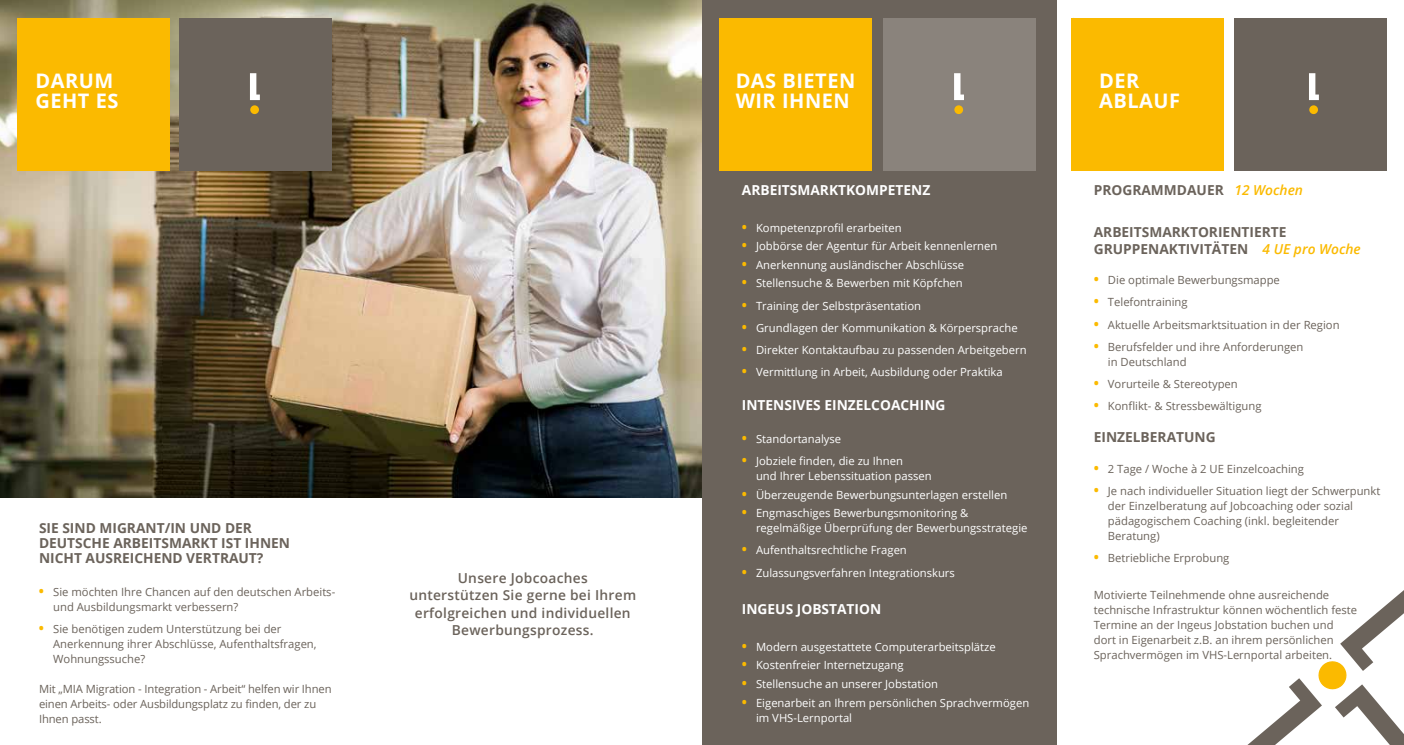
<style>
.page{position:relative;width:1404px;height:745px;background:#fff}
.page>*{position:absolute;margin:0;border:0;box-sizing:border-box;transform-origin:0 0}
.t1{font:700 20px/20px "Open Sans";letter-spacing:.025em;color:#fff}
.t2{font:700 13.75px/15px "Open Sans";color:#6b635b}
.t3{font:600 13.75px/17.5px "Open Sans";letter-spacing:.02em;color:#6b635b;text-align:center}
.t4{font:700 13.75px "Open Sans";color:#fff}
.t5{font:11.25px/15px "Open Sans";color:#6b635b}
.t6{font:11.25px/15px "Open Sans";color:#fff}
.s1{font-weight:700;font-size:13.75px;color:#fbba00}
.s2{font-weight:600;font-style:italic;color:#fbba00}
</style>
<div class="page">
<img style="left:0;top:0;width:702px;height:497px">
<div style="left:702px;top:0;width:354px;height:744px;background:#6b635b"></div>
<div style="left:18px;top:18px;width:152px;height:152px;background:#fbba00"></div>
<div style="left:719px;top:18px;width:153px;height:152px;background:#fbba00"></div>
<div style="left:882px;top:18px;width:153px;height:152px;background:#8a837c"></div>
<div style="left:179px;top:18px;width:152px;height:152px;background:#6b635b"></div>
<svg style="left:954px;top:73px;width:9px;height:27px"></svg>
<div style="left:954px;top:105px;width:9px;height:9px;background:#fbba00;border-radius:50%"></div>
<svg style="left:250px;top:73px;width:10px;height:27px"></svg>
<div style="left:250px;top:105px;width:9px;height:9px;background:#fbba00;border-radius:50%"></div>
<div style="left:1070px;top:18px;width:153px;height:152px;background:#fbba00"></div>
<div style="left:1233px;top:18px;width:152px;height:152px;background:#6b635b"></div>
<svg style="left:1309px;top:73px;width:9px;height:27px"></svg>
<svg style="left:1308px;top:105px;width:9px;height:9px"></svg>
<svg style="left:1248px;top:591px;width:155px;height:153px"></svg>
<h1 class="t1" style="left:35px;top:70px;width:84px">DARUM<br>GEHT ES</h1>
<h1 class="t1" style="left:735px;top:70px;width:121px">DAS BIETEN<br>WIR IHNEN</h1>
<h1 class="t1" style="left:1098px;top:70px;width:82px">DER<br>ABLAUF</h1>
<p class="t2" style="left:39px;top:520px;width:252px">SIE SIND MIGRANT/IN UND DER<br>DEUTSCHE ARBEITSMARKT IST IHNEN<br>NICHT AUSREICHEND VERTRAUT?</p>
<p class="t5" style="left:53px;top:583px;width:283px;text-indent:-14px"><span class="s1">•</span> Sie möchten Ihre Chancen auf den deutschen Arbeits&shy;und Ausbildungsmarkt verbessern?</p>
<p class="t5" style="left:53px;top:620px;width:265px;text-indent:-14px"><span class="s1">•</span> Sie benötigen zudem Unterstützung bei der<br>Anerkennung ihrer Abschlüsse, Aufenthaltsfragen,<br>Wohnungssuche?</p>
<p class="t5" style="left:39px;top:680px;width:294px">Mit „MIA Migration - Integration - Arbeit“ helfen wir Ihnen einen Arbeits- oder Ausbildungsplatz zu finden, der zu<br>Ihnen passt.</p>
<p class="t3" style="left:409px;top:568px;width:228px">Unsere Jobcoaches<br>unterstützen Sie gerne bei Ihrem erfolgreichen und individuellen<br>Bewerbungsprozess.</p>
<p class="t4" style="left:741px;top:180px;width:190px">ARBEITSMARKTKOMPETENZ</p>
<p class="t6" style="left:741px;top:220px;width:161px"><span class="s1">•</span> Kompetenzprofil erarbeiten</p>
<p class="t6" style="left:741px;top:238px;width:257px"><span class="s1">•</span> Jobbörse der Agentur für Arbeit kennenlernen</p>
<p class="t6" style="left:741px;top:257px;width:224px"><span class="s1">•</span> Anerkennung ausländischer Abschlüsse</p>
<p class="t6" style="left:741px;top:275px;width:222px"><span class="s1">•</span> Stellensuche &amp; Bewerben mit Köpfchen</p>
<p class="t6" style="left:741px;top:297px;width:181px"><span class="s1">•</span> Training der Selbstpräsentation</p>
<p class="t6" style="left:741px;top:319px;width:277px"><span class="s1">•</span> Grundlagen der Kommunikation &amp; Körpersprache</p>
<p class="t6" style="left:741px;top:342px;width:286px"><span class="s1">•</span> Direkter Kontaktaufbau zu passenden Arbeitgebern</p>
<p class="t6" style="left:741px;top:364px;width:262px"><span class="s1">•</span> Vermittlung in Arbeit, Ausbildung oder Praktika</p>
<p class="t4" style="left:741px;top:394px;width:205px">INTENSIVES EINZELCOACHING</p>
<p class="t6" style="left:741px;top:431px;width:101px"><span class="s1">•</span> Standortanalyse</p>
<p class="t6" style="left:756px;top:453px;width:177px;text-indent:-14px"><span class="s1">•</span> Jobziele finden, die zu Ihnen<br>und Ihrer Lebenssituation passen</p>
<p class="t6" style="left:741px;top:486px;width:267px"><span class="s1">•</span> Überzeugende Bewerbungsunterlagen erstellen</p>
<p class="t6" style="left:756px;top:505px;width:273px;text-indent:-14px"><span class="s1">•</span> Engmaschiges Bewerbungsmonitoring &amp; regelmäßige Überprüfung der Bewerbungsstrategie</p>
<p class="t6" style="left:741px;top:542px;width:166px"><span class="s1">•</span> Aufenthaltsrechtliche Fragen</p>
<p class="t6" style="left:741px;top:564px;width:214px"><span class="s1">•</span> Zulassungsverfahren Integrationskurs</p>
<p class="t4" style="left:741px;top:598px;width:141px">INGEUS JOBSTATION</p>
<p class="t6" style="left:741px;top:638px;width:255px"><span class="s1">•</span> Modern ausgestattete Computerarbeitsplätze</p>
<p class="t6" style="left:741px;top:657px;width:163px"><span class="s1">•</span> Kostenfreier Internetzugang</p>
<p class="t6" style="left:741px;top:675px;width:198px"><span class="s1">•</span> Stellensuche an unserer Jobstation</p>
<p class="t6" style="left:756px;top:694px;width:275px;text-indent:-14px"><span class="s1">•</span> Eigenarbeit an Ihrem persönlichen Sprachvermögen im VHS-Lernportal</p>
<p class="t2" style="left:1093px;top:182px;width:211px">PROGRAMMDAUER <span class="s2">12 Wochen</span></p>
<p class="t2" style="left:1093px;top:222px;width:268px;line-height:17.5px">ARBEITSMARKTORIENTIERTE<br>GRUPPENAKTIVITÄTEN <span class="s2">4 UE pro Woche</span></p>
<p class="t5" style="left:1093px;top:272px;width:188px"><span class="s1">•</span> Die optimale Bewerbungsmappe</p>
<p class="t5" style="left:1093px;top:294px;width:95px"><span class="s1">•</span> Telefontraining</p>
<p class="t5" style="left:1093px;top:316px;width:247px"><span class="s1">•</span> Aktuelle Arbeitsmarktsituation in der Region</p>
<p class="t5" style="left:1107px;top:338px;width:197px;text-indent:-14px"><span class="s1">•</span> Berufsfelder und ihre Anforderungen in Deutschland</p>
<p class="t5" style="left:1093px;top:375px;width:146px"><span class="s1">•</span> Vorurteile &amp; Stereotypen</p>
<p class="t5" style="left:1093px;top:398px;width:169px"><span class="s1">•</span> Konflikt- &amp; Stressbewältigung</p>
<p class="t2" style="left:1093px;top:429px;width:123px">EINZELBERATUNG</p>
<p class="t5" style="left:1093px;top:460px;width:212px"><span class="s1">•</span> 2 Tage / Woche à 2 UE Einzelcoaching</p>
<p class="t5" style="left:1107px;top:482px;width:274px;text-indent:-14px"><span class="s1">•</span> Je nach individueller Situation liegt der Schwerpunkt der Einzelberatung auf Jobcoaching oder sozial pädagogischem Coaching (inkl. begleitender Beratung)</p>
<p class="t5" style="left:1093px;top:549px;width:137px"><span class="s1">•</span> Betriebliche Erprobung</p>
<p class="t5" style="left:1093px;top:586px;width:265px">Motivierte Teilnehmende ohne ausreichende technische Infrastruktur können wöchentlich feste Termine an der Ingeus Jobstation buchen und dort in Eigenarbeit z.B. an ihrem persönlichen Sprachvermögen im VHS-Lernportal arbeiten.</p>
</div>
